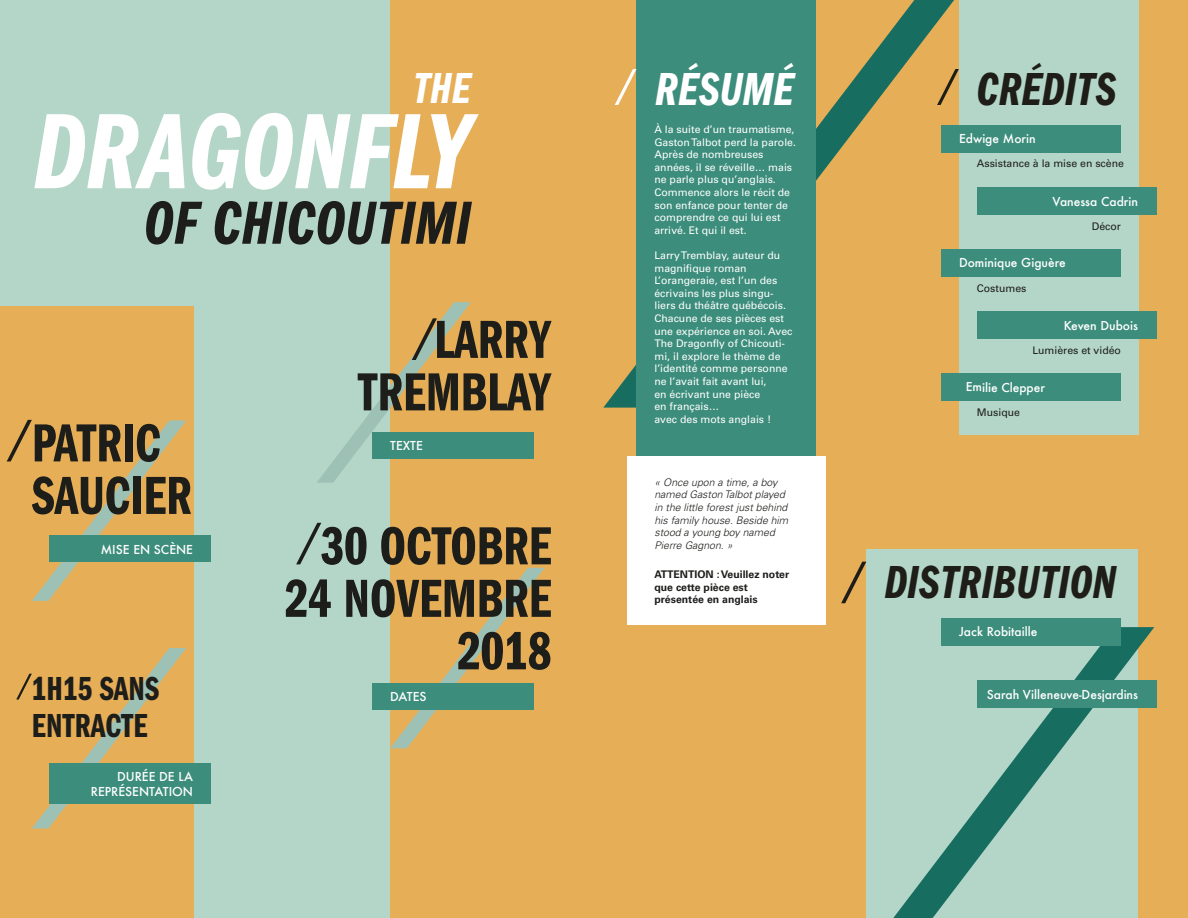
<style>
.page{position:relative;width:1188px;height:918px;background:#fff}
.page>*{position:absolute;margin:0;border:0;box-sizing:border-box;transform-origin:0 0}
.t1{font:111px "Franklin Gothic Demi Cmpr Ital";color:#fff}
.t2{font:63px "Franklin Gothic Demi Cmpr Ital";color:#1d1d1b}
.t3{font:55.5px/52.5px "Franklin Gothic Demi Cmpr";color:#1d1d1a;text-align:right}
.t4{font:48px "Franklin Gothic Demi Cmpr Ital";color:#1e1d18}
.t5{font:48px "Franklin Gothic Demi Cmpr Ital";color:#fff}
.t6{font:45px "Franklin Gothic Demi Cmpr Ital";color:#fff}
.t7{font:34.5px/37.5px "Franklin Gothic Demi Cmpr";color:#1d1d1a}
.t8{font:500 12px/14.4px "Futura";color:#fff;text-align:right}
.t9{font:10.5px/12.6px "Univers";color:#fff}
.t10{font:italic 300 10.5px/12.6px "Univers";color:#1d1d1b}
.t11{font:10.5px "Univers";color:#1d1d1b}
.t12{font:700 10.5px/12.6px "Univers";color:#1d1d1b}
</style>
<div class="page">
<div style="left:0;top:0;width:787px;height:918px;background:#b4d6c8"></div>
<div style="left:0;top:306px;width:193px;height:612px;background:#e7ae58"></div>
<div style="left:390px;top:0;width:798px;height:918px;background:#e7ae58"></div>
<div style="left:866px;top:550px;width:272px;height:368px;background:#b4d6c8"></div>
<div style="left:959px;top:0;width:179px;height:435px;background:#b4d6c8"></div>
<svg style="left:603px;top:0;width:351px;height:408px"></svg>
<div style="left:637px;top:0;width:179px;height:456px;background:#3c8d7c"></div>
<svg style="left:893px;top:627px;width:261px;height:291px"></svg>
<div style="left:941px;top:618px;width:179px;height:28px;background:#3c8d7c"></div>
<div style="left:977px;top:680px;width:179px;height:28px;background:#3c8d7c"></div>
<div style="left:941px;top:125px;width:179px;height:28px;background:#3c8d7c"></div>
<div style="left:941px;top:249px;width:179px;height:28px;background:#3c8d7c"></div>
<div style="left:977px;top:187px;width:179px;height:28px;background:#3c8d7c"></div>
<div style="left:977px;top:311px;width:179px;height:28px;background:#3c8d7c"></div>
<div style="left:372px;top:432px;width:161px;height:26px;background:#3c8d7c"></div>
<svg style="left:317px;top:302px;width:154px;height:181px"></svg>
<svg style="left:7px;top:420px;width:179px;height:181px"></svg>
<svg style="left:390px;top:568px;width:155px;height:180px"></svg>
<div style="left:372px;top:683px;width:161px;height:27px;background:#3c8d7c"></div>
<svg style="left:296px;top:523px;width:25px;height:41px"></svg>
<svg style="left:615px;top:69px;width:22px;height:36px"></svg>
<svg style="left:937px;top:69px;width:22px;height:36px"></svg>
<div style="left:50px;top:763px;width:161px;height:41px;background:#3c8d7c"></div>
<svg style="left:16px;top:648px;width:170px;height:180px"></svg>
<div style="left:627px;top:456px;width:198px;height:168px;background:#fff"></div>
<div style="left:50px;top:536px;width:161px;height:26px;background:#3c8d7c"></div>
<svg style="left:841px;top:562px;width:25px;height:41px"></svg>
<div style="left:941px;top:373px;width:179px;height:28px;background:#3c8d7c"></div>
<h3 class="t6" style="left:413px;top:62px;width:60px">THE</h3>
<h3 class="t5" style="left:655px;top:62px;width:140px">RÉSUMÉ</h3>
<h1 class="t1" style="left:33px;top:88px;width:439px">DRAGONFLY</h1>
<h2 class="t2" style="left:144px;top:187px;width:328px">OF CHICOUTIMI</h2>
<p class="t9" style="left:654px;top:123px;width:143px">À la suite d’un traumatisme,<br>Gaston Talbot perd la parole.<br>Après de nombreuses années, il se réveille… mais ne parle plus qu’anglais.<br>Commence alors le récit de son enfance pour tenter de comprendre ce qui lui est arrivé. Et qui il est.</p>
<p class="t9" style="left:654px;top:249px;width:139px">Larry Tremblay, auteur du magnifique roman<br>L’orangeraie, est l’un des écrivains les plus singu&shy;liers du théâtre québécois.<br>Chacune de ses pièces est une expérience en soi. Avec<br>The Dragonfly of Chicouti&shy;mi, il explore le thème de l’identité comme personne ne l’avait fait avant lui,<br>en écrivant une pièce<br>en français…<br>avec des mots anglais !</p>
<h3 class="t3" style="left:358px;top:314px;width:195px">LARRY<br>TREMBLAY</h3>
<h3 class="t3" style="left:32px;top:418px;width:161px;text-align:left">PATRIC<br>SAUCIER</h3>
<p class="t8" style="left:390px;top:438px;width:34px">TEXTE</p>
<p class="t10" style="left:654px;top:476px;width:135px">« Once upon a time, a boy named Gaston Talbot played in the little forest just behind his family house. Beside him stood a young boy named<br>Pierre Gagnon. »</p>
<p class="t12" style="left:654px;top:568px;width:136px">ATTENTION : Veuillez noter que cette pièce est présentée en anglais</p>
<h3 class="t3" style="left:284px;top:521px;width:269px">30 OCTOBRE<br>24 NOVEMBRE<br>2018</h3>
<p class="t8" style="left:101px;top:542px;width:94px">MISE EN SCÈNE</p>
<h3 class="t7" style="left:32px;top:670px;width:129px">1H15 SANS<br>ENTRACTE</h3>
<p class="t8" style="left:91px;top:769px;width:104px">DURÉE DE LA<br>REPRÉSENTATION</p>
<p class="t8" style="left:390px;top:690px;width:38px">DATES</p>
<h3 class="t4" style="left:977px;top:62px;width:141px">CRÉDITS</h3>
<p class="t8" style="left:959px;top:131px;width:78px">Edwige Morin</p>
<p class="t11" style="left:977px;top:157px;width:149px">Assistance à la mise en scène</p>
<p class="t8" style="left:1053px;top:194px;width:87px">Vanessa Cadrin</p>
<p class="t8" style="left:959px;top:255px;width:108px">Dominique Giguère</p>
<p class="t11" style="left:977px;top:282px;width:51px">Costumes</p>
<p class="t11" style="left:1092px;top:220px;width:31px">Décor</p>
<p class="t8" style="left:1064px;top:318px;width:76px">Keven Dubois</p>
<p class="t11" style="left:1032px;top:344px;width:90px">Lumières et vidéo</p>
<p class="t8" style="left:966px;top:380px;width:81px">Emilie Clepper</p>
<p class="t11" style="left:977px;top:406px;width:45px">Musique</p>
<h3 class="t4" style="left:884px;top:554px;width:233px">DISTRIBUTION</h3>
<p class="t8" style="left:959px;top:624px;width:80px">Jack Robitaille</p>
<p class="t8" style="left:987px;top:687px;width:153px">Sarah Villeneuve-Desjardins</p>
</div>
